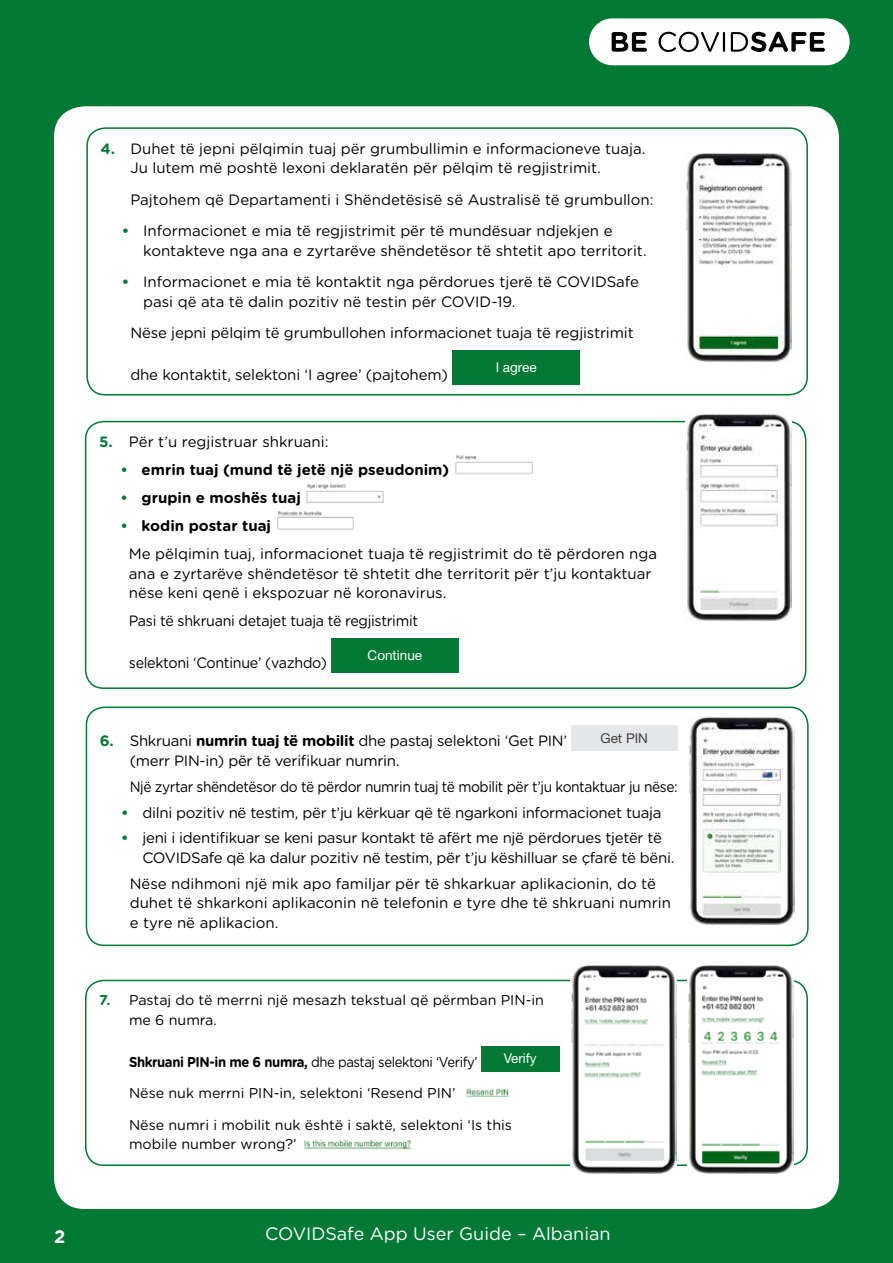
<style>
.page{position:relative;width:893px;height:1263px;background:#007934}
.page>*{position:absolute;margin:0;border:0;box-sizing:border-box;transform-origin:0 0}
.t1{font:18px "Gotham Rounded";color:#fff}
.t2{font:700 18px "Gotham Rounded";color:#fff}
.t3{font:15px/19.5px "Gotham Rounded";color:#000}
.t4{font:15px "Gotham Rounded";letter-spacing:-.02em;color:#000}
.t5{font:15px "Gotham Rounded";letter-spacing:-.03em;color:#000;scale:.92 1}
.t6{font:15px "Gotham Rounded";letter-spacing:-.02em;color:#000;scale:.95 1}
.t7{font:700 15px "Gotham Rounded";color:#000}
.t8{font:14.25px/19.5px "Gotham Rounded";color:#000}
.t9{font:14.25px "Gotham Rounded";letter-spacing:-.03em;color:#000;scale:.92 1}
.t10{font:13.5px "Helvetica Neue LT Std";color:#fff}
.t11{font:13.5px "Helvetica Neue LT Std";color:#414042}
.s1{font-weight:700;color:#007934}
.s2{color:#007934}
.s3{font-weight:700}
</style>
<div class="page">
<div style="left:589px;top:18px;width:261px;height:47px;background:#fff;border-radius:23px"></div>
<svg style="left:612px;top:32px;width:35px;height:20px"></svg>
<svg style="left:659px;top:32px;width:60px;height:20px"></svg>
<hr style="left:723px;top:32px;width:2px;height:20px;background:#000">
<svg style="left:731px;top:32px;width:94px;height:20px"></svg>
<div style="left:54px;top:106px;width:785px;height:1103px;background:#fff;border-radius:31px"></div>
<img style="left:303px;top:1139px;width:109px;height:10px">
<img style="left:466px;top:1088px;width:43px;height:10px">
<div style="left:86px;top:706px;width:723px;height:240px;border:2px solid #007934;border-radius:18px"></div>
<div style="left:571px;top:725px;width:106px;height:26px;background:#e6e7e8"></div>
<div style="left:86px;top:127px;width:722px;height:268px;border:2px solid #007934;border-radius:18px"></div>
<img style="left:685px;top:153px;width:107px;height:209px">
<img style="left:455px;top:455px;width:78px;height:20px">
<img style="left:306px;top:483px;width:78px;height:20px">
<img style="left:277px;top:511px;width:77px;height:19px">
<div style="left:331px;top:639px;width:128px;height:34px;background:#007934"></div>
<div style="left:85px;top:421px;width:721px;height:268px;border:2px solid #007934;border-radius:18px"></div>
<img style="left:686px;top:413px;width:105px;height:208px">
<img style="left:688px;top:717px;width:106px;height:208px">
<div style="left:481px;top:1046px;width:79px;height:25px;background:#007934"></div>
<div style="left:85px;top:980px;width:723px;height:186px;border:2px solid #007934;border-radius:18px"></div>
<img style="left:570px;top:965px;width:107px;height:209px">
<img style="left:687px;top:965px;width:107px;height:209px">
<div style="left:452px;top:351px;width:128px;height:34px;background:#007934"></div>
<p class="t3" style="left:130px;top:138px;width:517px;text-indent:-30px"><span class="s1">4.</span> Duhet të jepni pëlqimin tuaj për grumbullimin e informacioneve tuaja.<br>Ju lutem më poshtë lexoni deklaratën për pëlqim të regjistrimit.</p>
<p class="t3" style="left:130px;top:189px;width:525px">Pajtohem që Departamenti i Shëndetësisë së Australisë të grumbullon:</p>
<p class="t3" style="left:143px;top:220px;width:505px;text-indent:-21px"><span class="s1">•</span> Informacionet e mia të regjistrimit për të mundësuar ndjekjen e kontakteve nga ana e zyrtarëve shëndetësor të shtetit apo territorit.</p>
<p class="t3" style="left:143px;top:271px;width:497px;text-indent:-21px"><span class="s1">•</span> Informacionet e mia të kontaktit nga përdorues tjerë të COVIDSafe pasi që ata të dalin pozitiv në testin për COVID-19.</p>
<p class="t3" style="left:130px;top:322px;width:505px">Nëse jepni pëlqim të grumbullohen informacionet tuaja të regjistrimit</p>
<p class="t3" style="left:130px;top:364px;width:319px">dhe kontaktit, selektoni ‘I agree’ (pajtohem)</p>
<p class="t10" style="left:496px;top:360px;width:42px">I agree</p>
<p class="t3" style="left:99px;top:431px;width:231px"><span class="s1">5.</span> Për t’u regjistruar shkruani:</p>
<p class="t7" style="left:120px;top:459px;width:330px"><span class="s2">•</span> emrin tuaj (mund të jetë një pseudonim)</p>
<p class="t7" style="left:120px;top:487px;width:182px"><span class="s2">•</span> grupin e moshës tuaj</p>
<p class="t3" style="left:129px;top:511px;width:530px;line-height:28px;text-indent:-9px"><span class="s1">•</span> <span class="s3">kodin postar tuaj<br></span>Me pëlqimin tuaj, informacionet tuaja të regjistrimit do të përdoren nga</p>
<p class="t3" style="left:129px;top:563px;width:524px">ana e zyrtarëve shëndetësor të shtetit dhe territorit për t’ju kontaktuar nëse keni qenë i ekspozuar në koronavirus.</p>
<p class="t6" style="left:129px;top:610px;width:306px">Pasi të shkruani detajet tuaja të regjistrimit</p>
<p class="t6" style="left:129px;top:652px;width:210px">selektoni ‘Continue’ (vazhdo)</p>
<p class="t10" style="left:368px;top:648px;width:56px">Continue</p>
<p class="t4" style="left:100px;top:731px;width:469px"><span class="s1">6.</span> Shkruani <span class="s3">numrin tuaj të mobilit</span> dhe pastaj selektoni ‘Get PIN’</p>
<p class="t11" style="left:600px;top:730px;width:49px">Get PIN</p>
<p class="t4" style="left:130px;top:750px;width:271px">(merr PIN-in) për të verifkuar numrin.</p>
<p class="t5" style="left:130px;top:776px;width:597px">Një zyrtar shëndetësor do të përdor numrin tuaj të mobilit për t’ju kontaktuar ju nëse:</p>
<p class="t4" style="left:121px;top:802px;width:542px"><span class="s1">•</span> dilni pozitiv në testim, për t’ju kërkuar që të ngarkoni informacionet tuaja</p>
<p class="t4" style="left:121px;top:828px;width:542px"><span class="s1">•</span> jeni i identifkuar se keni pasur kontakt të afërt me një përdorues tjetër të</p>
<p class="t3" style="left:130px;top:844px;width:546px;line-height:25.8px;text-indent:13px">COVIDSafe që ka dalur pozitiv në testim, për t’ju këshilluar se çfarë të bëni.<br>Nëse ndihmoni një mik apo familjar për të shkarkuar aplikacionin, do të</p>
<p class="t3" style="left:130px;top:893px;width:543px">duhet të shkarkoni aplikaconin në telefonin e tyre dhe të shkruani numrin e tyre në aplikacion.</p>
<p class="t8" style="left:129px;top:990px;width:416px;text-indent:-30px"><span class="s1">7.</span> Pastaj do të merrni një mesazh tekstual që përmban PIN-in me 6 numra.</p>
<p class="t9" style="left:129px;top:1052px;width:381px"><span class="s3">Shkruani PIN-in me 6 numra,</span> dhe pastaj selektoni ‘Verify’</p>
<p class="t10" style="left:504px;top:1050px;width:34px">Verify</p>
<p class="t8" style="left:129px;top:1083px;width:328px">Nëse nuk merrni PIN-in, selektoni ‘Resend PIN’</p>
<p class="t8" style="left:129px;top:1114px;width:384px">Nëse numri i mobilit nuk është i saktë, selektoni ‘Is this mobile number wrong?’</p>
<p class="t2" style="left:54px;top:1223px;width:13px">2</p>
<p class="t1" style="left:265px;top:1222px;width:347px">COVIDSafe App User Guide – Albanian</p>
</div>
